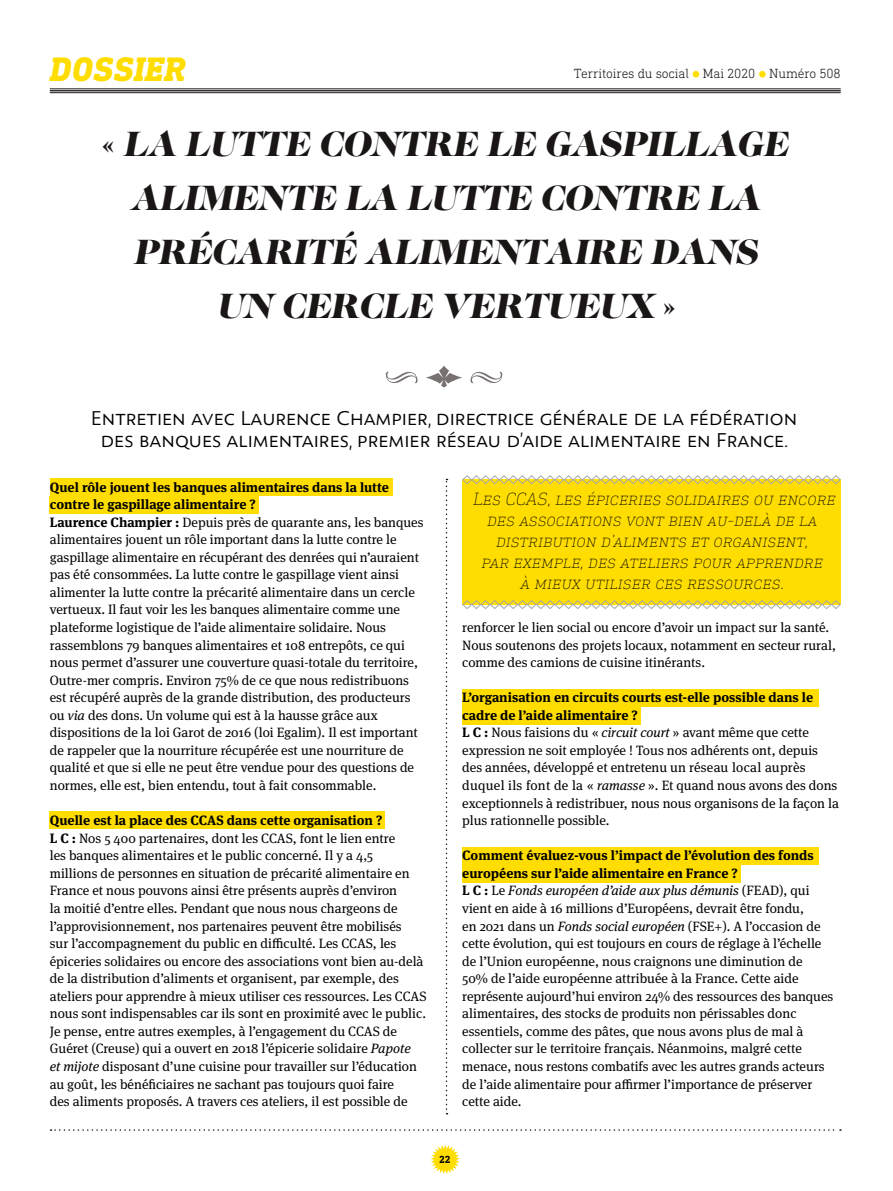
<style>
.page{position:relative;width:893px;height:1191px;background:#fff}
.page>*{position:absolute;margin:0;border:0;box-sizing:border-box;transform-origin:0 0}
.t1{font:italic 36px/54px "Caslon Gra D";color:#1a1615;text-align:center}
.t2{font:italic 800 34.5px "DIN Next Slab Pro";letter-spacing:.01em;color:#fd0}
.t3{font:21px/22.5px "Assemblage";color:#000;text-align:center}
.t4{font:italic 200 18px/21px "DIN Next Slab Pro";color:#000;text-align:center}
.t5{font:13.5px/17.5px "Meta Serif OT";color:#000}
.t6{font:300 13.5px "DIN Next Slab Pro";letter-spacing:-.01em;color:#1a1615}
.t7{font:700 10.5px "DIN Next Slab Pro";color:#000}
.s1{font-style:normal}
.s2{font-weight:700}
.s3{font-style:italic}
</style>
<div class="page">
<svg style="left:51px;top:1129px;width:790px;height:1px"></svg>
<svg style="left:431px;top:1145px;width:29px;height:29px"></svg>
<svg style="left:692px;top:70px;width:8px;height:8px"></svg>
<svg style="left:758px;top:70px;width:8px;height:8px"></svg>
<hr style="left:50px;top:88px;width:791px;height:1px;background:#1a1615">
<hr style="left:50px;top:90px;width:791px;height:1px;background:#1a1615">
<hr style="left:50px;top:92px;width:791px;height:1px;background:#1a1615">
<div style="left:462px;top:479px;width:379px;height:125px;background:#fd0"></div>
<svg style="left:471px;top:372px;width:31px;height:11px"></svg>
<svg style="left:386px;top:372px;width:32px;height:11px"></svg>
<svg style="left:426px;top:365px;width:36px;height:22px"></svg>
<div style="left:50px;top:478px;width:342px;height:18px;background:#fd0"></div>
<div style="left:50px;top:496px;width:209px;height:18px;background:#fd0"></div>
<div style="left:462px;top:846px;width:357px;height:18px;background:#fd0"></div>
<div style="left:462px;top:864px;width:279px;height:18px;background:#fd0"></div>
<div style="left:462px;top:689px;width:357px;height:18px;background:#fd0"></div>
<div style="left:462px;top:707px;width:178px;height:18px;background:#fd0"></div>
<div style="left:50px;top:811px;width:335px;height:18px;background:#fd0"></div>
<svg style="left:462px;top:475px;width:379px;height:10px"></svg>
<svg style="left:462px;top:600px;width:379px;height:9px"></svg>
<svg style="left:446px;top:479px;width:1px;height:635px"></svg>
<h2 class="t2" style="left:50px;top:46px;width:181px">INTERVIEW</h2>
<h2 class="t2" style="left:50px;top:49px;width:137px">DOSSIER</h2>
<p class="t6" style="left:574px;top:66px;width:269px">Territoires du social Mai 2020 Numéro 508</p>
<h1 class="t1" style="left:103px;top:118px;width:694px"><span class="s1">«</span> LA LUTTE CONTRE LE GASPILLAGE<br>ALIMENTE LA LUTTE CONTRE LA<br>PRÉCARITÉ ALIMENTAIRE DANS<br>UN CERCLE VERTUEUX <span class="s1">»</span></h1>
<h3 class="t3" style="left:91px;top:407px;width:708px">Entretien avec Laurence Champier, directrice générale de la fédération des banques alimentaires, premier réseau d’aide alimentaire en France.</h3>
<p class="t5" style="left:50px;top:478px;width:375px"><span class="s2">Quel rôle jouent les banques alimentaires dans la lutte contre le gaspillage alimentaire ?<br>Laurence Champier :</span> Depuis près de quarante ans, les banques alimentaires jouent un rôle important dans la lutte contre le gaspillage alimentaire en récupérant des denrées qui n’auraient pas été consommées. La lutte contre le gaspillage vient ainsi alimenter la lutte contre la précarité alimentaire dans un cercle vertueux. Il faut voir les les banques alimentaire comme une plateforme logistique de l’aide alimentaire solidaire. Nous rassemblons 79 banques alimentaires et 108 entrepôts, ce qui nous permet d’assurer une couverture quasi-totale du territoire, Outre-mer compris. Environ 75% de ce que nous redistribuons est récupéré auprès de la grande distribution, des producteurs ou <span class="s3">via</span> des dons. Un volume qui est à la hausse grâce aux dispositions de la loi Garot de 2016 (loi Egalim). Il est important de rappeler que la nourriture récupérée est une nourriture de qualité et que si elle ne peut être vendue pour des questions de normes, elle est, bien entendu, tout à fait consommable.</p>
<p class="t5" style="left:50px;top:812px;width:378px"><span class="s2">Quelle est la place des CCAS dans cette organisation ?<br>L C :</span> Nos 5 400 partenaires, dont les CCAS, font le lien entre<br>les banques alimentaires et le public concerné. Il y a 4,5<br>millions de personnes en situation de précarité alimentaire en France et nous pouvons ainsi être présents auprès d’environ<br>la moitié d’entre elles. Pendant que nous nous chargeons de l’approvisionnement, nos partenaires peuvent être mobilisés<br>sur l’accompagnement du public en difficulté. Les CCAS, les épiceries solidaires ou encore des associations vont bien au-delà de la distribution d’aliments et organisent, par exemple, des ateliers pour apprendre à mieux utiliser ces ressources. Les CCAS nous sont indispensables car ils sont en proximité avec le public.<br>Je pense, entre autres exemples, à l’engagement du CCAS de Guéret (Creuse) qui a ouvert en 2018 l’épicerie solidaire <span class="s3">Papote<br>et mijote</span> disposant d’une cuisine pour travailler sur l’éducation au goût, les bénéficiaires ne sachant pas toujours quoi faire<br>des aliments proposés. A travers ces ateliers, il est possible de</p>
<h3 class="t4" style="left:472px;top:488px;width:368px">Les CCAS,les épiceries solidaires ou encore des associations vont bien au-delà de la distribution d’aliments et organisent,<br>par exemple,des ateliers pour apprendre<br>à mieux utiliser ces ressources.</h3>
<p class="t5" style="left:462px;top:619px;width:375px">renforcer le lien social ou encore d’avoir un impact sur la santé.<br>Nous soutenons des projets locaux, notamment en secteur rural, comme des camions de cuisine itinérants.</p>
<p class="t5" style="left:462px;top:689px;width:378px"><span class="s2">L’organisation en circuits courts est-elle possible dans le cadre de l’aide alimentaire ?<br>L C :</span> Nous faisions du « <span class="s3">circuit court</span> » avant même que cette expression ne soit employée ! Tous nos adhérents ont, depuis des années, développé et entretenu un réseau local auprès duquel ils font de la « <span class="s3">ramasse</span> ». Et quand nous avons des dons exceptionnels à redistribuer, nous nous organisons de la façon la plus rationnelle possible.</p>
<p class="t5" style="left:462px;top:847px;width:373px"><span class="s2">Comment évaluez-vous l’impact de l’évolution des fonds européens sur l’aide alimentaire en France ?<br>L C :</span> Le <span class="s3">Fonds européen d’aide aux plus démunis</span> (FEAD), qui vient en aide à 16 millions d’Européens, devrait être fondu,<br>en 2021 dans un <span class="s3">Fonds social européen</span> (FSE+). A l’occasion de cette évolution, qui est toujours en cours de réglage à l’échelle de l’Union européenne, nous craignons une diminution de<br>50% de l’aide européenne attribuée à la France. Cette aide représente aujourd’hui environ 24% des ressources des banques alimentaires, des stocks de produits non périssables donc essentiels, comme des pâtes, que nous avons plus de mal à collecter sur le territoire français. Néanmoins, malgré cette menace, nous restons combatifs avec les autres grands acteurs de l’aide alimentaire pour affirmer l’importance de préserver cette aide.</p>
<p class="t7" style="left:439px;top:1153px;width:13px">22</p>
</div>
